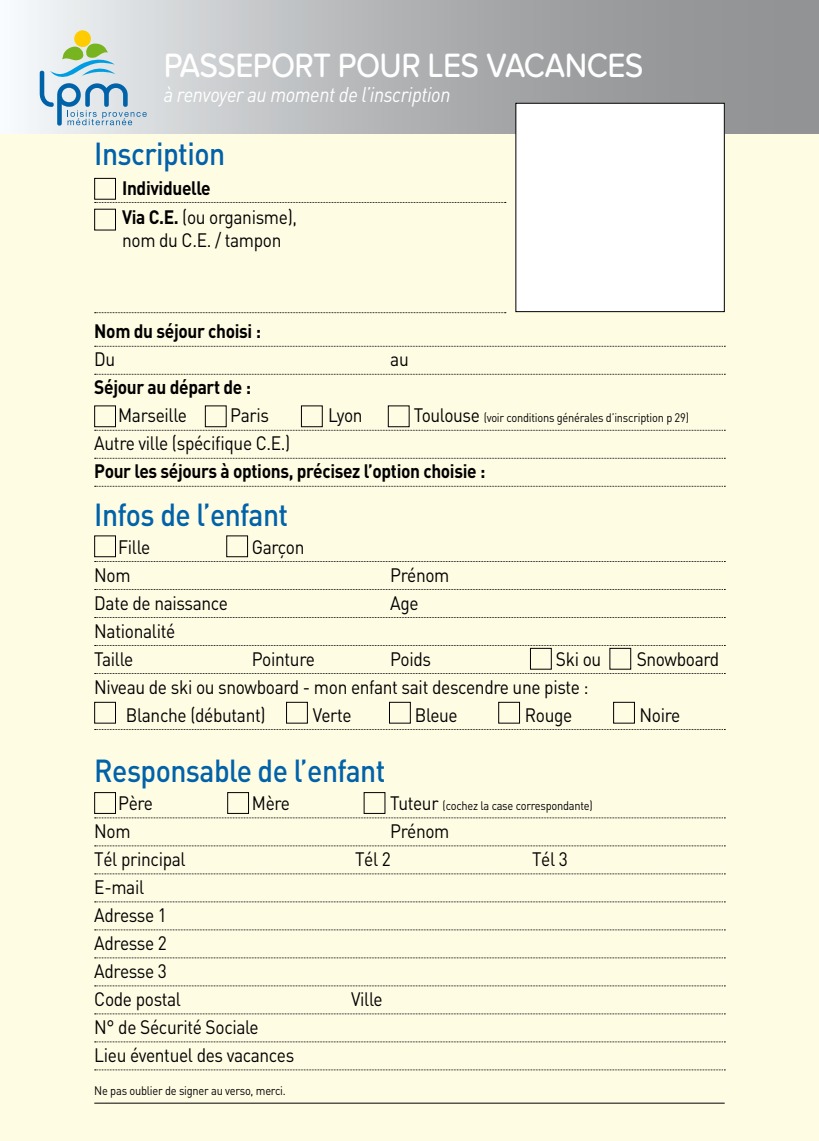
<style>
.page{position:relative;width:819px;height:1141px;background:#fffce4}
.page>*{position:absolute;margin:0;border:0;box-sizing:border-box;transform-origin:0 0}
.t1{font:500 35px "Proxima Nova Soft";letter-spacing:-.02em;color:#fff;scale:.9 1}
.t2{font:500 31.5px "DIN";letter-spacing:-.02em;color:#0062a9;scale:.9 1}
.t3{font:italic 21px "DIN";letter-spacing:-.02em;color:#fff;scale:.9 1}
.t4{font:19.25px/28px "DIN";letter-spacing:-.02em;color:#000;scale:.9 1}
.t5{font:700 19.25px/29.8px "DIN";letter-spacing:-.02em;color:#000;scale:.9 1}
.t6{font:12.25px "DIN";letter-spacing:-.02em;color:#000;scale:.9 1}
.s1{font-weight:400}
.s2{font-size:19.25px}
</style>
<div class="page">
<svg style="left:0;top:0;width:819px;height:134px;background:#b3b5b7"></svg>
<svg style="left:40px;top:30px;width:107px;height:96px;background:#bfd3d4"></svg>
<div style="left:516px;top:103px;width:208px;height:209px;background:#fff"></div>
<div style="left:515px;top:103px;width:209px;height:209px;border:1px solid #000"></div>
<div style="left:94px;top:178px;width:22px;height:22px;border:1px solid #000"></div>
<svg style="left:95px;top:202px;width:411px;height:1px"></svg>
<svg style="left:95px;top:312px;width:411px;height:1px"></svg>
<div style="left:94px;top:209px;width:22px;height:21px;border:1px solid #000"></div>
<svg style="left:95px;top:346px;width:630px;height:1px"></svg>
<svg style="left:95px;top:374px;width:630px;height:1px"></svg>
<svg style="left:95px;top:430px;width:630px;height:1px"></svg>
<svg style="left:95px;top:458px;width:630px;height:1px"></svg>
<svg style="left:95px;top:486px;width:630px;height:1px"></svg>
<svg style="left:95px;top:561px;width:630px;height:1px"></svg>
<svg style="left:95px;top:589px;width:630px;height:1px"></svg>
<svg style="left:95px;top:617px;width:630px;height:1px"></svg>
<svg style="left:95px;top:645px;width:630px;height:1px"></svg>
<svg style="left:95px;top:673px;width:630px;height:1px"></svg>
<svg style="left:95px;top:729px;width:630px;height:1px"></svg>
<svg style="left:95px;top:818px;width:630px;height:1px"></svg>
<svg style="left:95px;top:846px;width:630px;height:1px"></svg>
<svg style="left:95px;top:874px;width:630px;height:1px"></svg>
<svg style="left:95px;top:902px;width:630px;height:1px"></svg>
<svg style="left:95px;top:930px;width:630px;height:1px"></svg>
<svg style="left:95px;top:958px;width:630px;height:1px"></svg>
<svg style="left:95px;top:986px;width:630px;height:1px"></svg>
<svg style="left:95px;top:1014px;width:630px;height:1px"></svg>
<svg style="left:95px;top:1042px;width:630px;height:1px"></svg>
<svg style="left:95px;top:1070px;width:630px;height:1px"></svg>
<hr style="left:94px;top:1103px;width:630px;height:1px;background:#000">
<div style="left:94px;top:702px;width:22px;height:21px;border:1px solid #000"></div>
<div style="left:227px;top:792px;width:22px;height:22px;border:1px solid #000"></div>
<div style="left:94px;top:536px;width:22px;height:21px;border:1px solid #000"></div>
<div style="left:226px;top:536px;width:22px;height:21px;border:1px solid #000"></div>
<div style="left:364px;top:792px;width:21px;height:22px;border:1px solid #000"></div>
<div style="left:94px;top:406px;width:22px;height:21px;border:1px solid #000"></div>
<div style="left:205px;top:406px;width:21px;height:21px;border:1px solid #000"></div>
<div style="left:301px;top:406px;width:21px;height:21px;border:1px solid #000"></div>
<div style="left:388px;top:406px;width:21px;height:21px;border:1px solid #000"></div>
<div style="left:94px;top:792px;width:22px;height:22px;border:1px solid #000"></div>
<div style="left:286px;top:702px;width:22px;height:21px;border:1px solid #000"></div>
<div style="left:389px;top:702px;width:21px;height:21px;border:1px solid #000"></div>
<div style="left:498px;top:702px;width:22px;height:21px;border:1px solid #000"></div>
<div style="left:613px;top:702px;width:21px;height:21px;border:1px solid #000"></div>
<div style="left:530px;top:648px;width:21px;height:22px;border:1px solid #000"></div>
<div style="left:609px;top:648px;width:22px;height:22px;border:1px solid #000"></div>
<h1 class="t1" style="left:164px;top:45px;width:534px">PASSEPORT POUR LES VACANCES</h1>
<p class="t3" style="left:164px;top:81px;width:320px">à renvoyer au moment de l’inscription</p>
<h2 class="t2" style="left:94px;top:133px;width:147px">Inscription</h2>
<p class="t5" style="left:122px;top:172px;width:196px">Individuelle<br>Via C.E. <span class="s1">(ou organisme),</span></p>
<p class="t4" style="left:122px;top:226px;width:178px">nom du C.E. / tampon</p>
<p class="t5" style="left:94px;top:316px;width:187px">Nom du séjour choisi :</p>
<p class="t4" style="left:94px;top:345px;width:25px">Du</p>
<p class="t4" style="left:390px;top:345px;width:22px">au</p>
<p class="t5" style="left:94px;top:372px;width:176px">Séjour au départ de :</p>
<p class="t4" style="left:118px;top:401px;width:78px">Marseille</p>
<p class="t4" style="left:230px;top:401px;width:45px">Paris</p>
<p class="t4" style="left:328px;top:401px;width:40px">Lyon</p>
<p class="t6" style="left:414px;top:410px;width:307px"><span class="s2">Toulouse</span> (voir conditions générales d’inscription p 29)</p>
<p class="t4" style="left:94px;top:429px;width:219px">Autre ville (spécifique C.E.)</p>
<p class="t5" style="left:94px;top:456px;width:436px">Pour les séjours à options, précisez l’option choisie :</p>
<h2 class="t2" style="left:94px;top:494px;width:217px">Infos de l’enfant</h2>
<p class="t4" style="left:118px;top:532px;width:37px">Fille</p>
<p class="t4" style="left:252px;top:532px;width:60px">Garçon</p>
<p class="t4" style="left:94px;top:560px;width:42px">Nom</p>
<p class="t4" style="left:390px;top:560px;width:67px">Prénom</p>
<p class="t4" style="left:94px;top:588px;width:150px">Date de naissance</p>
<p class="t4" style="left:390px;top:588px;width:33px">Age</p>
<p class="t4" style="left:94px;top:616px;width:91px">Nationalité<br>Taille</p>
<p class="t4" style="left:252px;top:644px;width:71px">Pointure</p>
<p class="t4" style="left:390px;top:644px;width:47px">Poids</p>
<p class="t4" style="left:556px;top:644px;width:52px">Ski ou</p>
<p class="t4" style="left:636px;top:644px;width:93px">Snowboard</p>
<p class="t4" style="left:126px;top:672px;width:516px;text-indent:-31px">Niveau de ski ou snowboard - mon enfant sait descendre une piste :<br>Blanche (débutant)</p>
<p class="t4" style="left:313px;top:700px;width:44px">Verte</p>
<p class="t4" style="left:415px;top:700px;width:49px">Bleue</p>
<p class="t4" style="left:525px;top:700px;width:54px">Rouge</p>
<p class="t4" style="left:639px;top:700px;width:47px">Noire</p>
<h2 class="t2" style="left:94px;top:751px;width:325px">Responsable de l’enfant</h2>
<p class="t4" style="left:118px;top:789px;width:40px">Père</p>
<p class="t4" style="left:252px;top:789px;width:44px">Mère</p>
<p class="t6" style="left:390px;top:798px;width:226px"><span class="s2">Tuteur</span> (cochez la case correspondante)</p>
<p class="t4" style="left:94px;top:817px;width:42px">Nom</p>
<p class="t4" style="left:390px;top:817px;width:67px">Prénom</p>
<p class="t4" style="left:94px;top:845px;width:103px">Tél principal</p>
<p class="t4" style="left:355px;top:845px;width:41px">Tél 2</p>
<p class="t4" style="left:532px;top:845px;width:41px">Tél 3</p>
<p class="t4" style="left:94px;top:873px;width:98px">E-mail<br>Adresse 1<br>Adresse 2<br>Adresse 3<br>Code postal</p>
<p class="t4" style="left:351px;top:985px;width:36px">Ville</p>
<p class="t4" style="left:94px;top:1013px;width:224px">N° de Sécurité Sociale<br>Lieu éventuel des vacances</p>
<p class="t6" style="left:94px;top:1083px;width:214px">Ne pas oublier de signer au verso, merci.</p>
</div>
